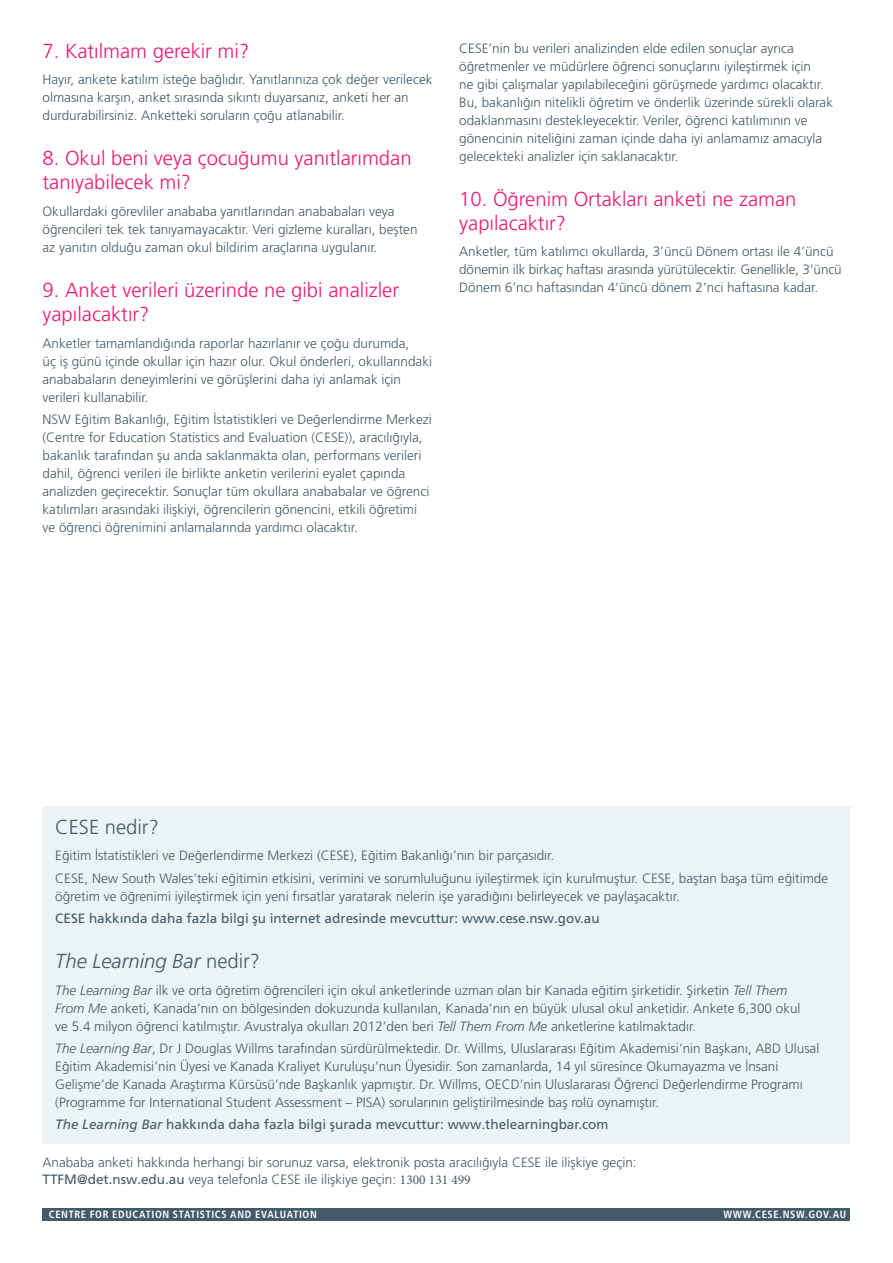
<style>
.page{position:relative;width:893px;height:1263px;background:#fff}
.page>*{position:absolute;margin:0;border:0;box-sizing:border-box;transform-origin:0 0}
._2_2_Body_copy_main{font:300 20.25px/24px "Frutiger LT Pro";color:#ee1875}
._2_2_Body_copy_main-2{font:italic 300 20.25px "Frutiger LT Pro";color:#435a69}
._2_2_Body_copy_main-3{font:300 20.25px "Frutiger LT Pro";color:#435a69}
._2_4_Body_copy{font:300 13.5px/18px "Frutiger LT Pro";color:#435a69}
._2_4_Body_copy-2{font:13.5px "Frutiger LT Pro";color:#435a69}
._3_1_Footer_cover{font:700 condensed 10.5px "Frutiger LT Pro";letter-spacing:.06em;color:#fff}
.s1{font-style:normal}
.s2{font-style:italic}
.s3{font-weight:400}
.s4{font-family:"Minion Pro";font-weight:400}
</style>
<div class="page">
<div style="left:43px;top:806px;width:807px;height:337px;background:#ebf3f6"></div>
<div style="left:43px;top:1208px;width:807px;height:12px;background:#435a69"></div>
<p class="_2_2_Body_copy_main" style="left:43px;top:39px;width:208px">7. Katılmam gerekir mi?</p>
<p class="_2_4_Body_copy" style="left:43px;top:71px;width:391px">Hayır, ankete katılım isteğe bağlıdır. Yanıtlarınıza çok değer verilecek olmasına karşın, anket sırasında sıkıntı duyarsanız, anketi her an durdurabilirsiniz. Anketteki soruların çoğu atlanabilir.</p>
<p class="_2_2_Body_copy_main" style="left:43px;top:147px;width:371px">8. Okul beni veya çocuğumu yanıtlarımdan tanıyabilecek mi?</p>
<p class="_2_4_Body_copy" style="left:43px;top:202px;width:376px">Okullardaki görevliler anababa yanıtlarından anababaları veya öğrencileri tek tek tanıyamayacaktır. Veri gizleme kuralları, beşten az yanıtın olduğu zaman okul bildirim araçlarına uygulanır.</p>
<p class="_2_2_Body_copy_main" style="left:43px;top:278px;width:358px">9. Anket verileri üzerinde ne gibi analizler yapılacaktır?</p>
<p class="_2_4_Body_copy" style="left:43px;top:334px;width:391px">Anketler tamamlandığında raporlar hazırlanır ve çoğu durumda,<br>üç iş günü içinde okullar için hazır olur. Okul önderleri, okullarındaki anababaların deneyimlerini ve görüşlerini daha iyi anlamak için verileri kullanabilir.</p>
<p class="_2_4_Body_copy" style="left:43px;top:410px;width:391px">NSW Eğitim Bakanlığı, Eğitim İstatistikleri ve Değerlendirme Merkezi (Centre for Education Statistics and Evaluation (CESE)), aracılığıyla, bakanlık tarafından şu anda saklanmakta olan, performans verileri dahil, öğrenci verileri ile birlikte anketin verilerini eyalet çapında analizden geçirecektir. Sonuçlar tüm okullara anababalar ve öğrenci katılımları arasındaki ilişkiyi, öğrencilerin gönencini, etkili öğretimi ve öğrenci öğrenimini anlamalarında yardımcı olacaktır.</p>
<p class="_2_4_Body_copy" style="left:459px;top:39px;width:375px">CESE’nin bu verileri analizinden elde edilen sonuçlar ayrıca öğretmenler ve müdürlere öğrenci sonuçlarını iyileştirmek için<br>ne gibi çalışmalar yapılabileceğini görüşmede yardımcı olacaktır.<br>Bu, bakanlığın nitelikli öğretim ve önderlik üzerinde sürekli olarak odaklanmasını destekleyecektir. Veriler, öğrenci katılımının ve gönencinin niteliğini zaman içinde daha iyi anlamamız amacıyla gelecekteki analizler için saklanacaktır.</p>
<p class="_2_2_Body_copy_main" style="left:459px;top:187px;width:339px">10. Öğrenim Ortakları anketi ne zaman yapılacaktır?</p>
<p class="_2_4_Body_copy" style="left:459px;top:243px;width:384px">Anketler, tüm katılımcı okullarda, 3’üncü Dönem ortası ile 4’üncü dönemin ilk birkaç haftası arasında yürütülecektir. Genellikle, 3’üncü<br>Dönem 6’ncı haftasından 4’üncü dönem 2’nci haftasına kadar.</p>
<p class="_2_2_Body_copy_main-3" style="left:55px;top:815px;width:105px">CESE nedir?</p>
<p class="_2_4_Body_copy" style="left:55px;top:847px;width:501px">Eğitim İstatistikleri ve Değerlendirme Merkezi (CESE), Eğitim Bakanlığı’nın bir parçasıdır.</p>
<p class="_2_4_Body_copy" style="left:55px;top:869px;width:774px">CESE, New South Wales’teki eğitimin etkisini, verimini ve sorumluluğunu iyileştirmek için kurulmuştur. CESE, baştan başa tüm eğitimde öğretim ve öğrenimi iyileştirmek için yeni fırsatlar yaratarak nelerin işe yaradığını belirleyecek ve paylaşacaktır.</p>
<p class="_2_4_Body_copy-2" style="left:55px;top:910px;width:546px">CESE hakkında daha fazla bilgi şu internet adresinde mevcuttur: www.cese.nsw.gov.au</p>
<p class="_2_2_Body_copy_main-2" style="left:55px;top:949px;width:206px">The Learning Bar <span class="s1">nedir?</span></p>
<p class="_2_4_Body_copy" style="left:55px;top:981px;width:747px"><span class="s2">The Learning Bar</span> ilk ve orta öğretim öğrencileri için okul anketlerinde uzman olan bir Kanada eğitim şirketidir. Şirketin <span class="s2">Tell Them<br>From Me</span> anketi, Kanada’nın on bölgesinden dokuzunda kullanılan, Kanada’nın en büyük ulusal okul anketidir. Ankete 6,300 okul ve 5.4 milyon öğrenci katılmıştır. Avustralya okulları 2012’den beri <span class="s2">Tell Them From Me</span> anketlerine katılmaktadır.</p>
<p class="_2_4_Body_copy" style="left:55px;top:1039px;width:766px"><span class="s2">The Learning Bar</span>, Dr J Douglas Willms tarafından sürdürülmektedir. Dr. Willms, Uluslararası Eğitim Akademisi’nin Başkanı, ABD Ulusal Eğitim Akademisi’nin Üyesi ve Kanada Kraliyet Kuruluşu’nun Üyesidir. Son zamanlarda, 14 yıl süresince Okumayazma ve İnsani Gelişme’de Kanada Araştırma Kürsüsü’nde Başkanlık yapmıştır. Dr. Willms, OECD’nin Uluslararası Öğrenci Değerlendirme Programı (Programme for International Student Assessment – PISA) sorularının geliştirilmesinde baş rolü oynamıştır.</p>
<p class="_2_4_Body_copy-2" style="left:55px;top:1116px;width:555px"><span class="s2">The Learning Bar</span> hakkında daha fazla bilgi şurada mevcuttur: www.thelearningbar.com</p>
<p class="_2_4_Body_copy" style="left:43px;top:1153px;width:596px">Anababa anketi hakkında herhangi bir sorunuz varsa, elektronik posta aracılığıyla CESE ile ilişkiye geçin:<br><span class="s3">TTFM@det.nsw.edu.au</span> veya telefonla CESE ile ilişkiye geçin: <span class="s4">1300 131 499</span></p>
<p class="_3_1_Footer_cover" style="left:49px;top:1208px;width:269px">CENTRE FOR EDUCATION STATISTICS AND EVALUATION</p>
<p class="_3_1_Footer_cover" style="left:723px;top:1208px;width:124px">WWW.CESE.NSW.GOV.AU</p>
</div>
